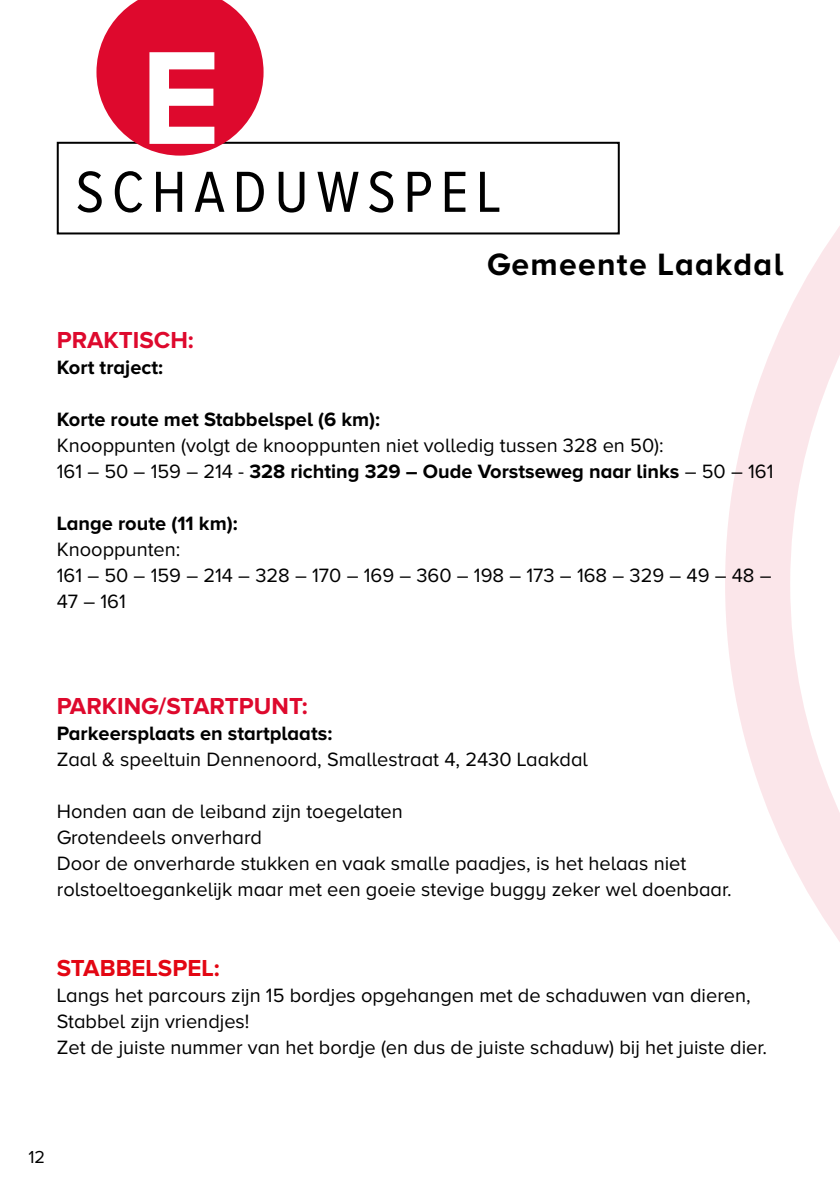
<style>
.page{position:relative;width:840px;height:1191px;background:#fff}
.page>*{position:absolute;margin:0;border:0;box-sizing:border-box;transform-origin:0 0}
.t1{font:700 137.4px "Proxima Nova A";color:#fff}
.t2{font:60px "Proxima Nova Cond";letter-spacing:.13em;color:#000}
.t3{font:700 32px "Proxima Nova A";letter-spacing:.04em;color:#000}
.t4{font:700 24px "Proxima Nova A";color:#de092d}
.t5{font:700 24px "Proxima Nova A";color:#e30613}
.t6{font:20px/26px "Proxima Nova A";color:#000}
.t7{font:700 20px "Proxima Nova A";color:#000}
.t8{font:18px "Proxima Nova A";color:#000}
.s1{font-weight:700}
</style>
<div class="page">
<svg style="left:725px;top:227px;width:114px;height:714px"></svg>
<div style="left:57px;top:142px;width:562px;height:92px;border:2px solid #000"></div>
<svg style="left:96px;top:0;width:167px;height:156px"></svg>
<h1 class="t1" style="left:140px;top:20px;width:82px">E</h1>
<h2 class="t2" style="left:76px;top:164px;width:426px">SCHADUWSPEL</h2>
<h3 class="t3" style="left:487px;top:246px;width:297px">Gemeente Laakdal</h3>
<p class="t4" style="left:57px;top:326px;width:138px">PRAKTISCH:</p>
<p class="t7" style="left:57px;top:356px;width:108px">Kort traject:</p>
<p class="t7" style="left:57px;top:408px;width:325px">Korte route met Stabbelspel (6 km):</p>
<p class="t6" style="left:57px;top:432px;width:717px">Knooppunten (volgt de knooppunten niet volledig tussen 328 en 50):<br>161 – 50 – 159 – 214 - <span class="s1">328 richting 329 – Oude Vorstseweg naar links</span> – 50 – 161</p>
<p class="t7" style="left:57px;top:512px;width:182px">Lange route (11 km):</p>
<p class="t6" style="left:57px;top:536px;width:716px">Knooppunten:<br>161 – 50 – 159 – 214 – 328 – 170 – 169 – 360 – 198 – 173 – 168 – 329 – 49 – 48 –<br>47 – 161</p>
<p class="t4" style="left:57px;top:692px;width:252px">PARKING/STARTPUNT:</p>
<p class="t7" style="left:57px;top:722px;width:277px">Parkeersplaats en startplaats:</p>
<p class="t6" style="left:57px;top:746px;width:532px">Zaal &amp; speeltuin Dennenoord, Smallestraat 4, 2430 Laakdal</p>
<p class="t6" style="left:57px;top:798px;width:676px">Honden aan de leiband zijn toegelaten<br>Grotendeels onverhard<br>Door de onverharde stukken en vaak smalle paadjes, is het helaas niet rolstoeltoegankelijk maar met een goeie stevige buggy zeker wel doenbaar.</p>
<p class="t5" style="left:57px;top:954px;width:164px">STABBELSPEL:</p>
<p class="t6" style="left:57px;top:982px;width:711px">Langs het parcours zijn 15 bordjes opgehangen met de schaduwen van dieren,<br>Stabbel zijn vriendjes!<br>Zet de juiste nummer van het bordje (en dus de juiste schaduw) bij het juiste dier.</p>
<p class="t8" style="left:28px;top:1146px;width:18px">12</p>
</div>
